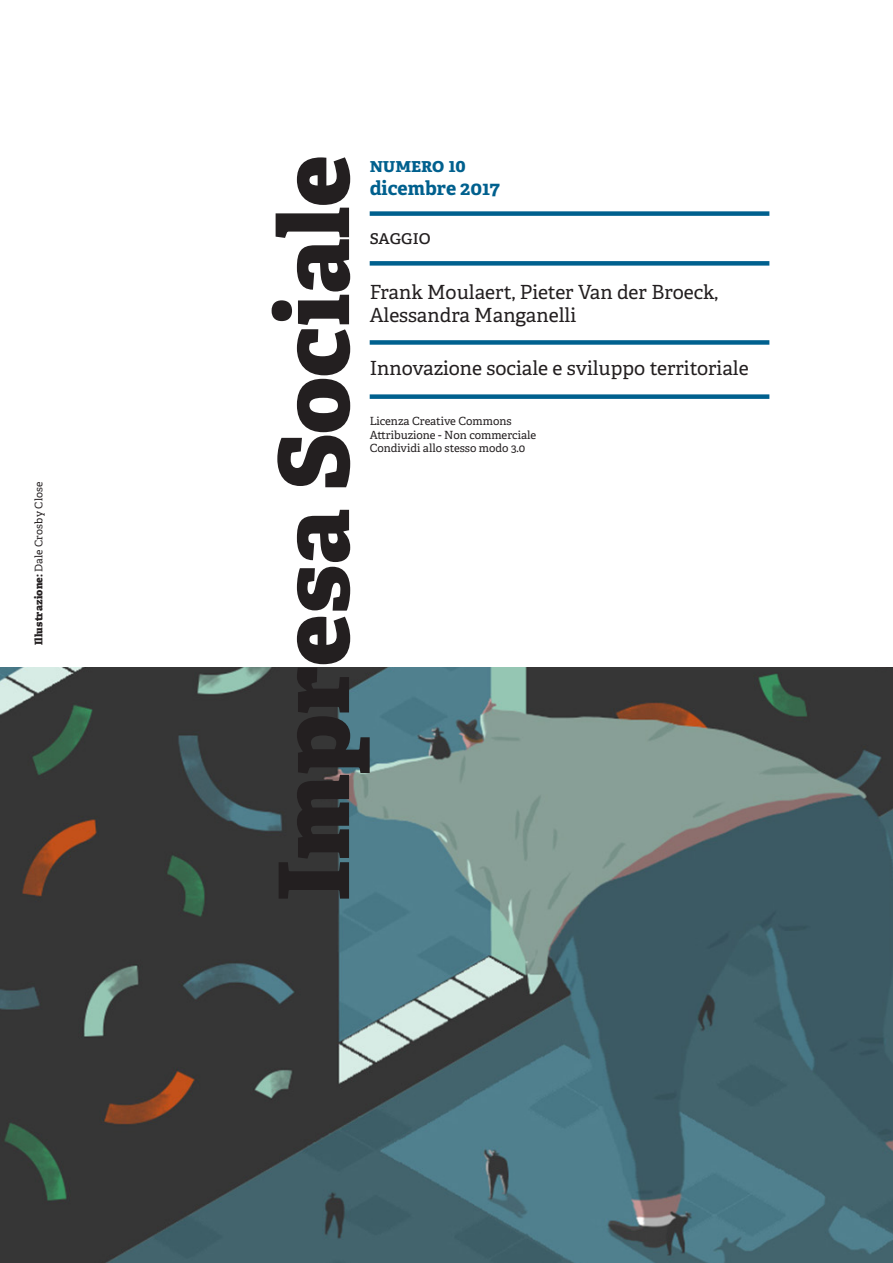
<style>
.page{position:relative;width:893px;height:1263px;background:#fff}
.page>*{position:absolute;margin:0;border:0;box-sizing:border-box;transform-origin:0 0}
.t1{font:19.5px/23.4px "Adelle";color:#231f20}
.t2{font:700 19.5px "Adelle";color:#00608e}
.t3{font:11.25px "Adelle";color:#231f20}
.impresa_sociale{font:10.5px "Adelle";letter-spacing:.015em;color:#231f20}
.s1{font-weight:800}
</style>
<div class="page">
<img style="left:0;top:668px;width:893px;height:595px">
<svg style="left:279px;top:617px;width:91px;height:282px;background:#494e50"></svg>
<svg style="left:297px;top:510px;width:53px;height:101px"></svg>
<svg style="left:272px;top:157px;width:78px;height:330px"></svg>
<div style="left:370px;top:211px;width:399px;height:5px;background:#00608e"></div>
<div style="left:370px;top:261px;width:399px;height:5px;background:#00608e"></div>
<div style="left:370px;top:340px;width:399px;height:5px;background:#00608e"></div>
<div style="left:370px;top:394px;width:399px;height:5px;background:#00608e"></div>
<p class="impresa_sociale" style="left:32px;top:645px;width:165px;rotate:-90deg"><span class="s1">Illustrazione:</span> Dale Crosby Close</p>
<p class="t2" style="left:370px;top:153px;width:98px">numero 10</p>
<p class="t2" style="left:370px;top:176px;width:132px">dicembre 2017</p>
<p class="t1" style="left:370px;top:226px;width:63px">saggio</p>
<p class="t1" style="left:370px;top:280px;width:350px">Frank Moulaert, Pieter Van der Broeck,<br>Alessandra Manganelli</p>
<p class="t1" style="left:370px;top:357px;width:380px">Innovazione sociale e sviluppo territoriale</p>
<p class="t3" style="left:370px;top:414px;width:144px">Licenza Creative Commons</p>
<p class="t3" style="left:370px;top:428px;width:168px">Attribuzione - Non commerciale</p>
<p class="t3" style="left:370px;top:441px;width:157px">Condividi allo stesso modo 3.0</p>
</div>
